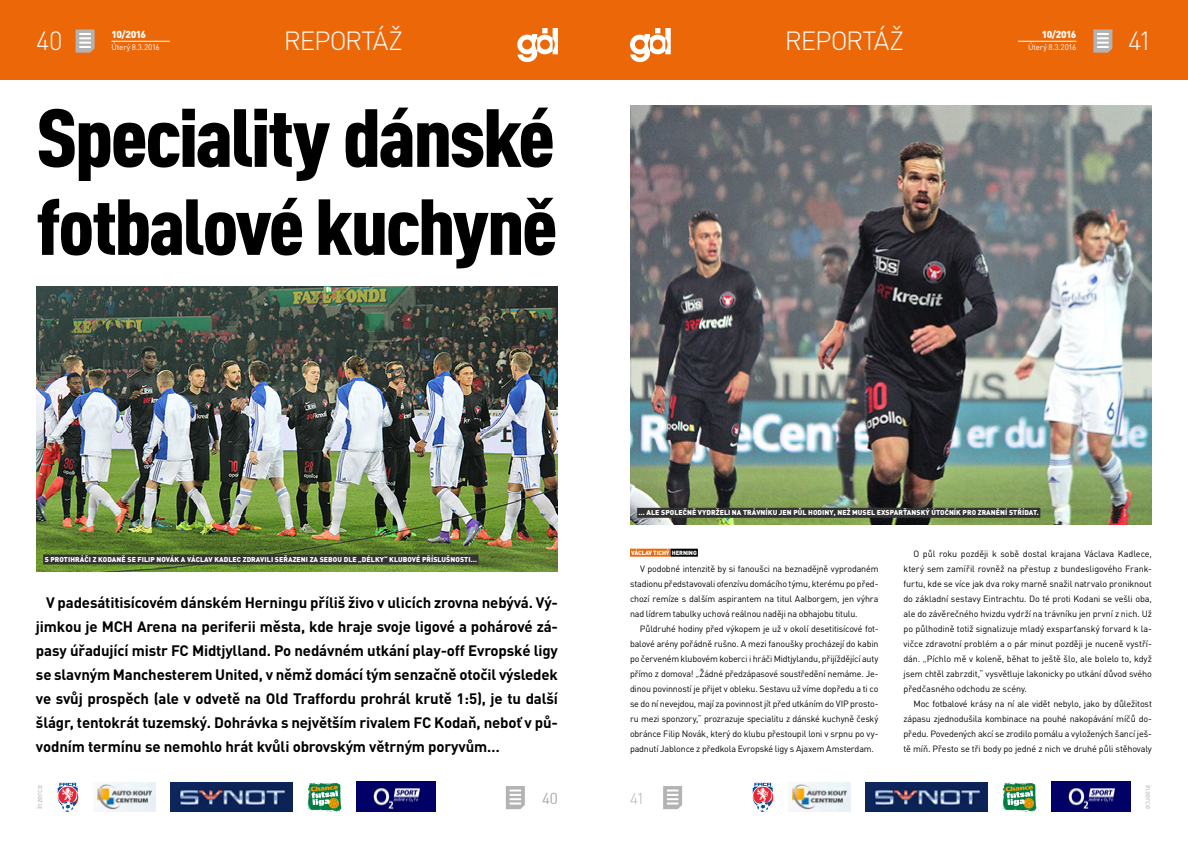
<style>
.page{position:relative;width:1188px;height:842px;background:#fff}
.page>*{position:absolute;margin:0;border:0;box-sizing:border-box;transform-origin:0 0}
.t1{font:900 condensed 81px "DIN Pro";letter-spacing:-.035em;color:#000;scale:1.1 1}
.t2{font:900 condensed 78px "DIN Pro";letter-spacing:-.03em;color:#000;scale:1.1 1}
.t3{font:300 26px "DIN Pro";letter-spacing:-.05em;color:#fff}
.t4{font:300 15.6px "DIN Pro";color:#b3b3b3}
.t5{font:700 15px/24px "DIN Pro";letter-spacing:-.01em;color:#000;text-align:justify}
.t6{font:900 10px "DIN Pro";letter-spacing:-.06em;color:#fff}
.t7{font:9px/15px "DIN Pro";letter-spacing:-.015em;color:#000;text-align:justify}
.t8{font:8px "DIN Pro";letter-spacing:-.025em;color:#fff}
.t9{font:8px "DIN Pro";letter-spacing:-.025em;color:#b3b3b3}
.t10{font:900 7px "DIN Pro";letter-spacing:.01em;color:#fff}
.t11{font:900 6px "DIN Pro";letter-spacing:-.02em;color:#fff}
</style>
<div class="page">
<div style="left:594px;top:0;width:594px;height:80px;background:#ec6708"></div>
<div style="left:0;top:0;width:594px;height:80px;background:#ec6708"></div>
<svg style="left:630px;top:28px;width:41px;height:34px"></svg>
<svg style="left:1093px;top:29px;width:19px;height:24px"></svg>
<svg style="left:517px;top:28px;width:41px;height:34px"></svg>
<svg style="left:76px;top:29px;width:19px;height:24px"></svg>
<svg style="left:663px;top:786px;width:19px;height:23px"></svg>
<svg style="left:506px;top:786px;width:19px;height:23px"></svg>
<hr style="left:1018px;top:41px;width:58px;height:1px;background:#fff">
<hr style="left:112px;top:41px;width:58px;height:1px;background:#fff">
<img style="left:57px;top:782px;width:21px;height:30px">
<img style="left:93px;top:782px;width:62px;height:30px">
<img style="left:753px;top:782px;width:21px;height:30px">
<img style="left:307px;top:782px;width:34px;height:30px">
<img style="left:1003px;top:782px;width:34px;height:30px">
<img style="left:170px;top:782px;width:122px;height:30px">
<img style="left:789px;top:782px;width:62px;height:30px">
<img style="left:866px;top:782px;width:122px;height:30px">
<img style="left:356px;top:782px;width:79px;height:30px">
<img style="left:1052px;top:782px;width:79px;height:30px">
<img style="left:36px;top:286px;width:522px;height:286px">
<div style="left:43px;top:554px;width:436px;height:10px;background:#333"></div>
<div style="left:630px;top:549px;width:41px;height:8px;background:#ec6708"></div>
<div style="left:671px;top:549px;width:27px;height:8px;background:#000"></div>
<img style="left:630px;top:105px;width:522px;height:420px">
<div style="left:637px;top:508px;width:403px;height:10px;background:#333"></div>
<h3 class="t3" style="left:284px;top:23px;width:121px">REPORTÁŽ</h3>
<h3 class="t3" style="left:785px;top:23px;width:121px">REPORTÁŽ</h3>
<p class="t6" style="left:112px;top:28px;width:36px">10/2016</p>
<p class="t6" style="left:1042px;top:28px;width:36px">10/2016</p>
<h3 class="t3" style="left:36px;top:23px;width:28px">40</h3>
<h3 class="t3" style="left:1128px;top:23px;width:25px">41</h3>
<p class="t8" style="left:112px;top:42px;width:50px">Úterý 8.3.2016</p>
<p class="t8" style="left:1028px;top:42px;width:50px">Úterý 8.3.2016</p>
<h1 class="t1" style="left:36px;top:88px;width:474px">Speciality dánské</h1>
<h2 class="t2" style="left:36px;top:179px;width:476px">fotbalové kuchyně</h2>
<p class="t10" style="left:45px;top:555px;width:434px">S PROTIHRÁČI Z KODANĚ SE FILIP NOVÁK A VÁCLAV KADLEC ZDRAVILI SEŘAZENI ZA SEBOU DLE „DÉLKY“ KLUBOVÉ PŘÍSLUŠNOSTI…</p>
<p class="t5" style="left:36px;top:590px;width:524px;text-indent:10px">V padesátitisícovém dánském Herningu příliš živo v ulicích zrovna nebývá. Vý&shy;jimkou je MCH Arena na periferii města, kde hraje svoje ligové a pohárové zá&shy;pasy úřadující mistr FC Midtjylland. Po nedávném utkání play-off Evropské ligy se slavným Manchesterem United, v němž domácí tým senzačně otočil výsledek ve svůj prospěch (ale v odvetě na Old Traffordu prohrál krutě 1:5), je tu další šlágr, tentokrát tuzemský. Dohrávka s největším rivalem FC Kodaň, neboť v pů&shy;vodním termínu se nemohlo hrát kvůli obrovským větrným poryvům…</p>
<p class="t10" style="left:639px;top:508px;width:402px">… ALE SPOLEČNĚ VYDRŽELI NA TRÁVNÍKU JEN PŮL HODINY, NEŽ MUSEL EXSPARŤANSKÝ ÚTOČNÍK PRO ZRANĚNÍ STŘÍDAT.</p>
<p class="t11" style="left:631px;top:549px;width:67px">VÁCLAV TICHÝ HERNING</p>
<p class="t7" style="left:630px;top:561px;width:250px;text-indent:10px">V podobné intenzitě by si fanoušci na beznadějně vyprodaném stadionu představovali ofenzívu domácího týmu, kterému po před&shy;chozí remíze s dalším aspirantem na titul Aalborgem, jen výhra nad lídrem tabulky uchová reálnou naději na obhajobu titulu.</p>
<p class="t7" style="left:630px;top:621px;width:250px;text-indent:10px">Půldruhé hodiny před výkopem je už v okolí desetitisícové fot&shy;balové arény pořádně rušno. A mezi fanoušky procházejí do kabin po červeném klubovém koberci i hráči Midtjylandu, přijíždějící auty přímo z domova! „Žádné předzápasové soustředění nemáme. Je&shy;dinou povinností je přijet v obleku. Sestavu už víme dopředu a ti co se do ní nevejdou, mají za povinnost jít před utkáním do VIP prosto&shy;ru mezi sponzory,“ prozrazuje specialitu z dánské kuchyně český obránce Filip Novák, který do klubu přestoupil loni v srpnu po vy&shy;padnutí Jablonce z předkola Evropské ligy s Ajaxem Amsterdam.</p>
<p class="t7" style="left:904px;top:546px;width:250px;text-indent:10px">O půl roku později k sobě dostal krajana Václava Kadlece, který sem zamířil rovněž na přestup z bundesligového Frank&shy;furtu, kde se více jak dva roky marně snažil natrvalo proniknout do základní sestavy Eintrachtu. Do té proti Kodani se vešli oba, ale do závěrečného hvizdu vydrží na trávníku jen první z nich. Už po půlhodině totiž signalizuje mladý exsparťanský forvard k la&shy;vičce zdravotní problém a o pár minut později je nuceně vystří&shy;dán. „Píchlo mě v koleně, běhat to ještě šlo, ale bolelo to, když jsem chtěl zabrzdit,“ vysvětluje lakonicky po utkání důvod svého předčasného odchodu ze scény.</p>
<p class="t7" style="left:904px;top:696px;width:250px;text-indent:10px">Moc fotbalové krásy na ní ale vidět nebylo, jako by důležitost zápasu zjednodušila kombinace na pouhé nakopávání míčů do&shy;předu. Povedených akcí se zrodilo pomálu a vyložených šancí ješ&shy;tě míň. Přesto se tři body po jedné z nich ve druhé půli stěhovaly</p>
<p class="t9" style="left:34px;top:809px;width:26px;rotate:-90deg">inzerce</p>
<p class="t9" style="left:1154px;top:785px;width:26px;rotate:90deg">inzerce</p>
<h3 class="t4" style="left:542px;top:787px;width:17px">40</h3>
<h3 class="t4" style="left:630px;top:787px;width:16px">41</h3>
</div>
